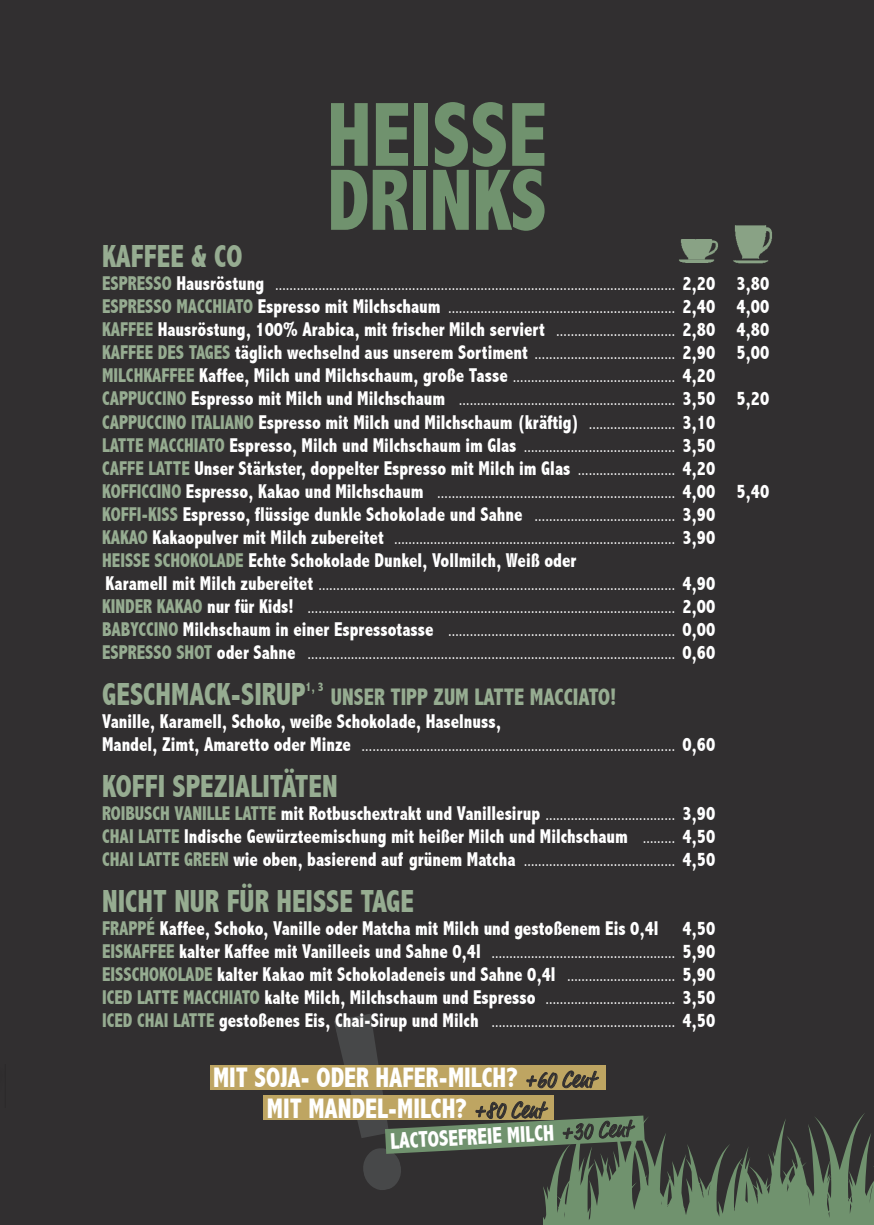
<style>
.page{position:relative;width:874px;height:1225px;background:#fff}
.page>*{position:absolute;margin:0;border:0;box-sizing:border-box;transform-origin:0 0}
.t1{font:800 condensed 92px "Abadi";color:#70926e;scale:.9 1}
.t2{font:800 condensed 88px "Abadi";color:#70926e;scale:.9 1}
.t3{font:800 condensed 32px "Abadi";color:#96ac91;scale:.9 1}
.t4{font:800 condensed 28.2px/30.4px "Abadi";color:#fff;text-align:center;scale:.9 1}
.t5{font:800 condensed 24px "Abadi";color:#96ac91;scale:.9 1}
.t6{font:800 condensed 22.8px "Abadi";color:#fff;scale:.9 1}
.t7{font:800 condensed 20px/23px "Abadi";color:#fff;scale:.9 1}
.t8{font:800 condensed 12.8px "Abadi";color:#96ac91;scale:.9 1}
.t9{font:800 condensed 12px/23px "Abadi";color:#fff;scale:.9 1}
.s1{font-size:20px;color:#96ac91}
.s2{font-size:20px}
.s3{color:#96ac91}
.s4{font-size:12px}
.s5{font-family:"Market Pro";font-weight:400;font-stretch:normal;font-size:24px;color:#312f30}
</style>
<div class="page">
<div style="left:0;top:0;width:873px;height:1225px;background:#312f30"></div>
<img style="left:733px;top:225px;width:39px;height:39px">
<img style="left:680px;top:239px;width:38px;height:20px">
<img style="left:679px;top:259px;width:36px;height:4px">
<div style="left:210px;top:1065px;width:395px;height:24px;background:#bea562"></div>
<div style="left:264px;top:1095px;width:289px;height:25px;background:#bea562"></div>
<svg style="left:333px;top:1065px;width:540px;height:160px"></svg>
<h1 class="t1" style="left:327px;top:82px;width:246px">HEISSE</h1>
<h2 class="t2" style="left:327px;top:149px;width:245px">DRINKS</h2>
<h3 class="t3" style="left:102px;top:238px;width:157px">KAFFEE &amp; CO</h3>
<p class="t9" style="left:102px;top:275px;width:742px"><span class="s1">ESPRESSO</span> <span class="s2">Hausröstung</span> ………………………………………………………………………………………………… <span class="s2">2,20 3,80</span></p>
<p class="t7" style="left:102px;top:295px;width:742px"><span class="s3">ESPRESSO MACCHIATO</span> Espresso mit Milchschaum <span class="s4">………………………………………………………</span> 2,40 4,00<br><span class="s3">KAFFEE</span> Hausröstung, 100% Arabica, mit frischer Milch serviert <span class="s4">……………………………</span> 2,80 4,80<br><span class="s3">KAFFEE DES TAGES</span> täglich wechselnd aus unserem Sortiment <span class="s4">…………………………………</span> 2,90 5,00<br><span class="s3">MILCHKAFFEE</span> Kaffee, Milch und Milchschaum, große Tasse <span class="s4">………………………………………</span> 4,20<br><span class="s3">CAPPUCCINO</span> Espresso mit Milch und Milchschaum <span class="s4">……………………………………………………</span> 3,50 5,20<br><span class="s3">CAPPUCCINO ITALIANO</span> Espresso mit Milch und Milchschaum (kräftig) <span class="s4">……………………</span> 3,10<br><span class="s3">LATTE MACCHIATO</span> Espresso, Milch und Milchschaum im Glas <span class="s4">……………………………………</span> 3,50<br><span class="s3">CAFFE LATTE</span> Unser Stärkster, doppelter Espresso mit Milch im Glas <span class="s4">………………………</span> 4,20<br><span class="s3">KOFFICCINO</span> Espresso, Kakao und Milchschaum <span class="s4">…………………………………………………………</span> 4,00 5,40<br><span class="s3">KOFFI-KISS</span> Espresso, flüssige dunkle Schokolade und Sahne <span class="s4">…………………………………</span> 3,90<br><span class="s3">KAKAO</span> Kakaopulver mit Milch zubereitet <span class="s4">……………………………………………………………………</span> 3,90<br><span class="s3">HEISSE SCHOKOLADE</span> Echte Schokolade Dunkel, Vollmilch, Weiß oder</p>
<p class="t9" style="left:102px;top:574px;width:682px"><span class="s2">Karamell mit Milch zubereitet</span> ……………………………………………………………………………………… <span class="s2">4,90<br></span><span class="s1">KINDER KAKAO</span> <span class="s2">nur für Kids!</span> ………………………………………………………………………………………… <span class="s2">2,00</span></p>
<p class="t7" style="left:102px;top:617px;width:682px"><span class="s3">BABYCCINO</span> Milchschaum in einer Espressotasse <span class="s4">………………………………………………………</span> 0,00</p>
<p class="t9" style="left:102px;top:643px;width:682px"><span class="s1">ESPRESSO SHOT</span> <span class="s2">oder Sahne</span> ………………………………………………………………………………………… <span class="s2">0,60</span></p>
<h3 class="t3" style="left:102px;top:675px;width:227px">GESCHMACK-SIRUP</h3>
<p class="t8" style="left:305px;top:679px;width:22px">1, 3</p>
<p class="t5" style="left:331px;top:682px;width:318px">UNSER TIPP ZUM LATTE MACCIATO!</p>
<p class="t7" style="left:102px;top:709px;width:682px">Vanille, Karamell, Schoko, weiße Schokolade, Haselnuss,<br>Mandel, Zimt, Amaretto oder Minze <span class="s4">……………………………………………………………………………</span> 0,60</p>
<h3 class="t3" style="left:102px;top:767px;width:263px">KOFFI SPEZIALITÄTEN</h3>
<p class="t7" style="left:102px;top:801px;width:682px;text-align:justify"><span class="s3">ROIBUSCH VANILLE LATTE</span> mit Rotbuschextrakt und Vanillesirup <span class="s4">………………………………</span> 3,90<br><span class="s3">CHAI LATTE</span> Indische Gewürzteemischung mit heißer Milch und Milchschaum <span class="s4">………</span> 4,50<br><span class="s3">CHAI LATTE GREEN</span> wie oben, basierend auf grünem Matcha <span class="s4">……………………………………</span> 4,50</p>
<h3 class="t3" style="left:102px;top:882px;width:348px">NICHT NUR FÜR HEISSE TAGE</h3>
<p class="t7" style="left:102px;top:916px;width:682px;text-align:justify"><span class="s3">FRAPPÉ</span> Kaffee, Schoko, Vanille oder Matcha mit Milch und gestoßenem Eis 0,4l 4,50<br><span class="s3">EISKAFFEE</span> kalter Kaffee mit Vanilleeis und Sahne 0,4l <span class="s4">……………………………………………</span> 5,90<br><span class="s3">EISSCHOKOLADE</span> kalter Kakao mit Schokoladeneis und Sahne 0,4l <span class="s4">…………………………</span> 5,90<br><span class="s3">ICED LATTE MACCHIATO</span> kalte Milch, Milchschaum und Espresso <span class="s4">………………………………</span> 3,50<br><span class="s3">ICED CHAI LATTE</span> gestoßenes Eis, Chai-Sirup und Milch <span class="s4">……………………………………………</span> 4,50</p>
<h3 class="t4" style="left:213px;top:1062px;width:425px">MIT SOJA- ODER HAFER-MILCH? <span class="s5">+60 Cent<br></span>MIT MANDEL-MILCH? <span class="s5">+80 Cent</span></h3>
<p class="t6" style="left:389px;top:1127px;width:268px;rotate:-3deg">LACTOSEFREIE MILCH <span class="s5">+30 Cent</span></p>
</div>
